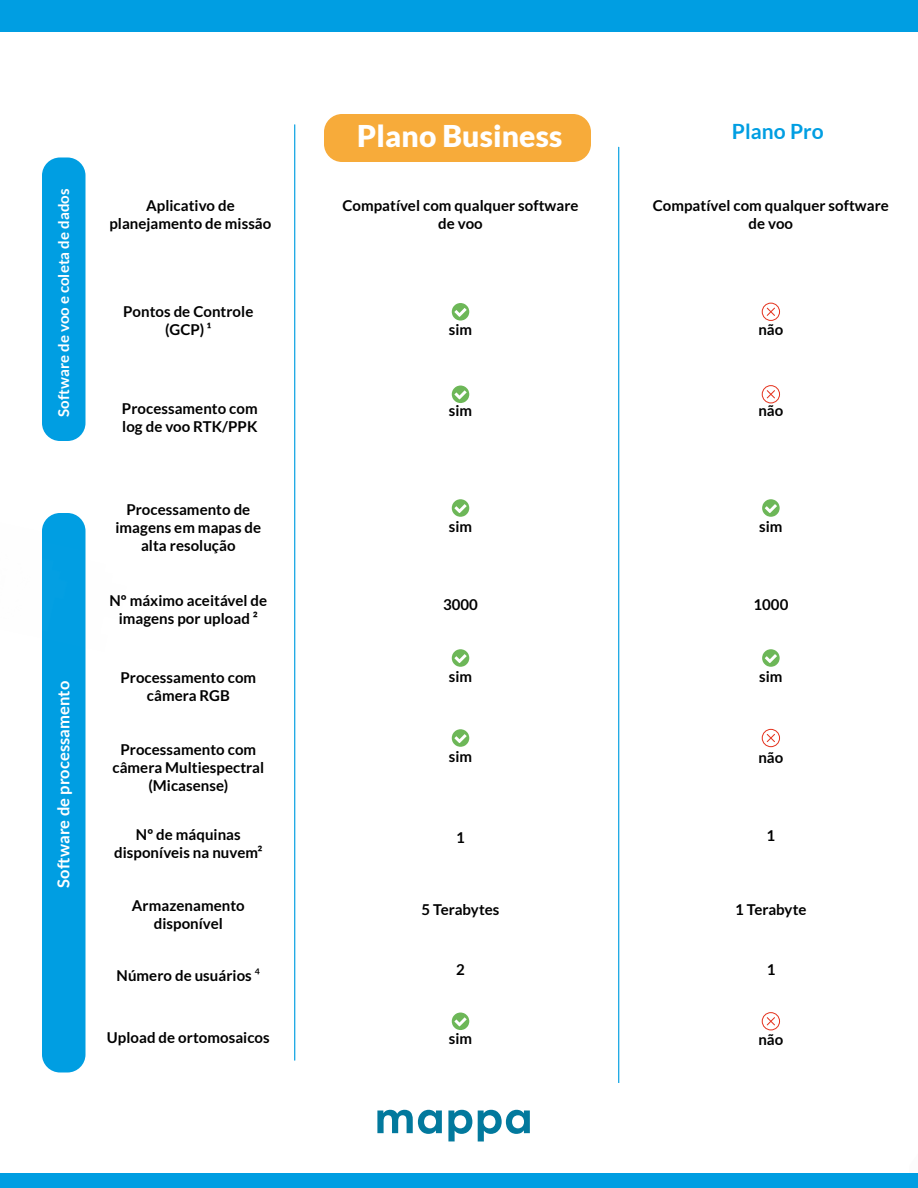
<style>
.page{position:relative;width:918px;height:1188px;background:#fff}
.page>*{position:absolute;margin:0;border:0;box-sizing:border-box;transform-origin:0 0}
.t1{font:900 30px "Lato";letter-spacing:.005em;color:#fff}
.t2{font:700 21px "Lato";letter-spacing:.005em;color:#009ee2}
.t3{font:700 16.5px "Lato";letter-spacing:.005em;color:#fff}
.t4{font:700 15px/18px "Lato";letter-spacing:.005em;color:#000;text-align:center}
.t5{font:700 15px "Lato";letter-spacing:.005em;color:#fff}
.s1{font-family:"Myriad Pro";font-weight:400}
</style>
<div class="page">
<hr style="left:294px;top:124px;width:1px;height:936px;background:#009ee2">
<hr style="left:618px;top:147px;width:1px;height:936px;background:#009ee2">
<div style="left:42px;top:513px;width:44px;height:559px;background:#009ee2;border-radius:18px"></div>
<div style="left:324px;top:114px;width:267px;height:48px;background:#f7ab3a;border-radius:18px"></div>
<div style="left:0;top:0;width:918px;height:32px;background:#009ee2"></div>
<div style="left:0;top:1173px;width:918px;height:15px;background:#009ee2"></div>
<svg style="left:452px;top:303px;width:17px;height:18px"></svg>
<svg style="left:452px;top:386px;width:17px;height:17px"></svg>
<svg style="left:452px;top:499px;width:17px;height:18px"></svg>
<svg style="left:452px;top:649px;width:17px;height:18px"></svg>
<svg style="left:452px;top:729px;width:17px;height:18px"></svg>
<svg style="left:452px;top:1013px;width:17px;height:17px"></svg>
<svg style="left:762px;top:499px;width:18px;height:18px"></svg>
<svg style="left:762px;top:649px;width:18px;height:18px"></svg>
<svg style="left:762px;top:1012px;width:18px;height:18px"></svg>
<svg style="left:762px;top:303px;width:18px;height:18px"></svg>
<svg style="left:762px;top:385px;width:18px;height:18px"></svg>
<svg style="left:762px;top:729px;width:18px;height:18px"></svg>
<img style="left:42px;top:157px;width:44px;height:497px">
<svg style="left:377px;top:1110px;width:65px;height:24px"></svg>
<svg style="left:448px;top:1110px;width:24px;height:31px"></svg>
<svg style="left:478px;top:1110px;width:52px;height:31px"></svg>
<p class="t5" style="left:55px;top:417px;width:230px;rotate:-90deg">Software de voo e coleta de dados</p>
<p class="t3" style="left:54px;top:888px;width:208px;rotate:-90deg">Software de processamento</p>
<h1 class="t1" style="left:357px;top:118px;width:206px">Plano Business</h1>
<h2 class="t2" style="left:732px;top:120px;width:94px">Plano Pro</h2>
<p class="t4" style="left:109px;top:197px;width:164px">Aplicativo de planejamento de missão</p>
<p class="t4" style="left:342px;top:197px;width:238px">Compatível com qualquer software de voo</p>
<p class="t4" style="left:653px;top:197px;width:238px">Compatível com qualquer software de voo</p>
<p class="t4" style="left:123px;top:302px;width:132px">Pontos de Controle (GCP)¹</p>
<p class="t4" style="left:449px;top:320px;width:25px">sim</p>
<p class="t4" style="left:758px;top:320px;width:27px">não</p>
<p class="t4" style="left:122px;top:399px;width:137px;text-align:left">Processamento com log de voo RTK/PPK</p>
<p class="t4" style="left:449px;top:402px;width:25px">sim</p>
<p class="t4" style="left:758px;top:402px;width:27px">não</p>
<p class="t4" style="left:116px;top:500px;width:147px">Processamento de imagens em mapas de alta resolução</p>
<p class="t4" style="left:109px;top:591px;width:159px">Nº máximo aceitável de imagens por upload ²</p>
<p class="t4" style="left:120px;top:668px;width:137px">Processamento com câmera RGB</p>
<p class="t4" style="left:113px;top:740px;width:153px">Processamento com câmera Multiespectral (Micasense)</p>
<p class="t4" style="left:114px;top:825px;width:150px">Nº de máquinas disponíveis na nuvem²</p>
<p class="t4" style="left:132px;top:896px;width:114px">Armazenamento disponível</p>
<p class="t4" style="left:117px;top:966px;width:145px">Número de usuários <span class="s1">4</span></p>
<p class="t4" style="left:107px;top:1028px;width:164px">Upload de ortomosaicos</p>
<p class="t4" style="left:449px;top:517px;width:25px">sim</p>
<p class="t4" style="left:759px;top:517px;width:25px">sim</p>
<p class="t4" style="left:443px;top:596px;width:36px">3000</p>
<p class="t4" style="left:753px;top:596px;width:36px">1000</p>
<p class="t4" style="left:449px;top:668px;width:25px">sim</p>
<p class="t4" style="left:759px;top:668px;width:25px">sim</p>
<p class="t4" style="left:449px;top:747px;width:25px">sim</p>
<p class="t4" style="left:758px;top:749px;width:27px">não</p>
<p class="t4" style="left:456px;top:828px;width:10px">1</p>
<p class="t4" style="left:767px;top:827px;width:10px">1</p>
<p class="t4" style="left:422px;top:900px;width:80px">5 Terabytes</p>
<p class="t4" style="left:735px;top:900px;width:73px">1 Terabyte</p>
<p class="t4" style="left:456px;top:960px;width:10px">2</p>
<p class="t4" style="left:767px;top:960px;width:10px">1</p>
<p class="t4" style="left:449px;top:1029px;width:25px">sim</p>
<p class="t4" style="left:758px;top:1031px;width:27px">não</p>
</div>
